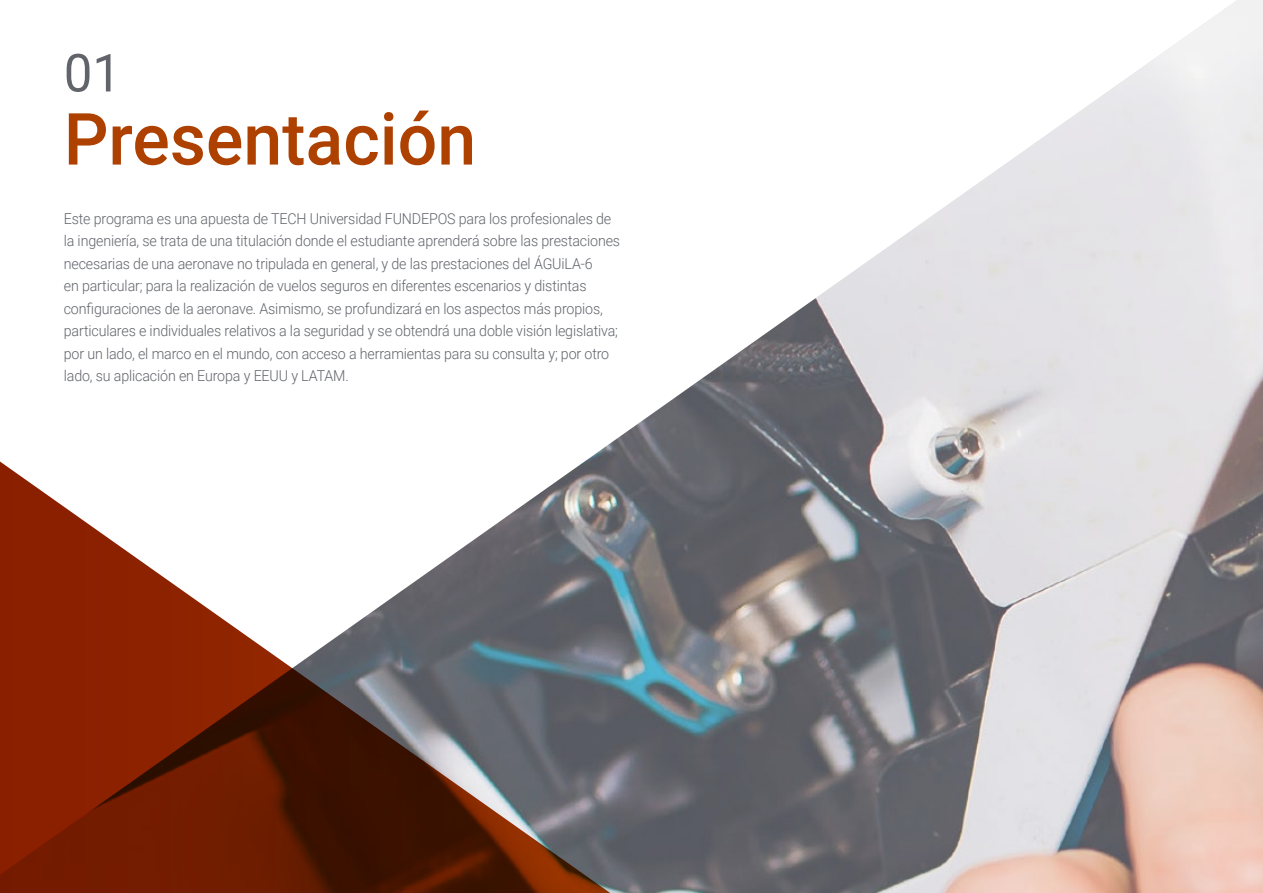
<style>
.page{position:relative;width:1263px;height:893px;background:#fff}
.page>*{position:absolute;margin:0;border:0;box-sizing:border-box;transform-origin:0 0}
.t1{font:500 72px "Roboto";color:#ae4000}
.t2{font:52.5px "Roboto";color:#61646a}
.t3{font:300 15px/22.5px "Roboto";letter-spacing:-.01em;color:#61646a;scale:.95 1}
</style>
<div class="page">
<img style="left:607px;top:0;width:656px;height:893px">
<svg style="left:0;top:446px;width:640px;height:447px"></svg>
<h2 class="t2" style="left:64px;top:36px;width:59px">01</h2>
<h1 class="t1" style="left:64px;top:89px;width:414px">Presentación</h1>
<p class="t3" style="left:64px;top:207px;width:587px">Este programa es una apuesta de TECH Universidad FUNDEPOS para los profesionales de la ingeniería, se trata de una titulación donde el estudiante aprenderá sobre las prestaciones necesarias de una aeronave no tripulada en general, y de las prestaciones del ÁGUiLA-6<br>en particular; para la realización de vuelos seguros en diferentes escenarios y distintas configuraciones de la aeronave. Asimismo, se profundizará en los aspectos más propios, particulares e individuales relativos a la seguridad y se obtendrá una doble visión legislativa; por un lado, el marco en el mundo, con acceso a herramientas para su consulta y; por otro lado, su aplicación en Europa y EEUU y LATAM.</p>
</div>
